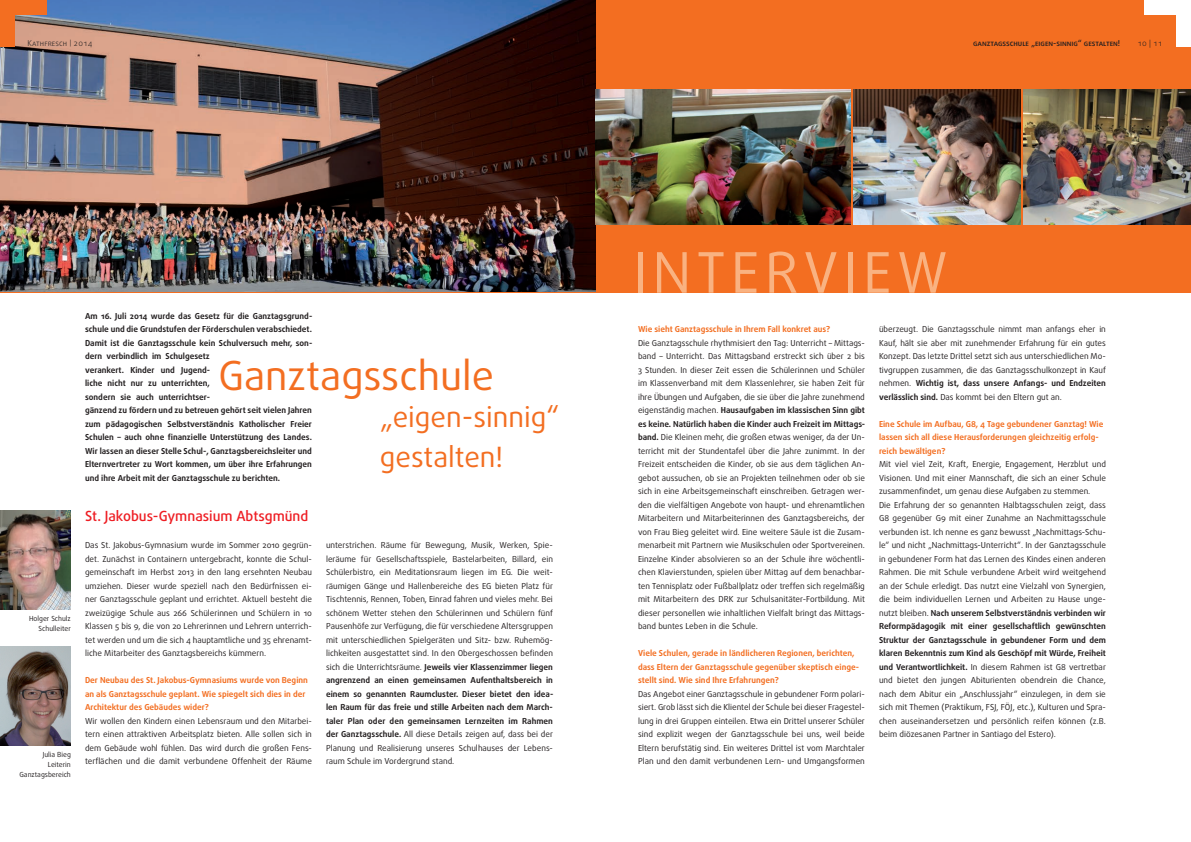
<style>
.page{position:relative;width:1191px;height:842px;background:#fff}
.page>*{position:absolute;margin:0;border:0;box-sizing:border-box;transform-origin:0 0}
.t1{font:56px "Daxline";letter-spacing:.1em;color:#f9b281}
.t2{font:40px "Daxline";color:#f36e21}
.t3{font:28px/40.5px "Daxline";color:#f36e21}
.t4{font:500 14px "Daxline";color:#ee1d23}
.t5{font:8.2px/13.5px "Daxline";color:#231f20;text-align:justify}
.t6{font:700 8.2px/13.5px "Daxline";color:#231f20}
.t7{font:700 8.2px/13.5px "Daxline";color:#f36e21}
.t8{font:500 8px "Daxline SC";color:#231f20}
.t9{font:300 8px "Daxline SC";letter-spacing:.01em;color:#231f20}
.t10{font:7px/10px "Daxline";color:#231f20;text-align:right}
.s1{font-family:"Daxline";font-size:6.8px}
.s2{font-weight:700}
</style>
<div class="page">
<div style="left:0;top:0;width:1191px;height:292px;background:#f36e21"></div>
<img style="left:0;top:0;width:595px;height:292px">
<div style="left:1176px;top:0;width:15px;height:47px;background:#fff"></div>
<div style="left:1144px;top:0;width:47px;height:14px;background:#fff"></div>
<div style="left:0;top:0;width:47px;height:14px;background:#f36e21"></div>
<div style="left:0;top:0;width:14px;height:47px;background:#f36e21"></div>
<img style="left:853px;top:89px;width:167px;height:135px">
<img style="left:595px;top:89px;width:255px;height:135px">
<img style="left:0;top:646px;width:71px;height:100px">
<img style="left:0;top:510px;width:71px;height:99px">
<img style="left:1023px;top:90px;width:168px;height:134px">
<p class="t9" style="left:28px;top:38px;width:66px">Kathfresch <span class="s1">|</span> 2014</p>
<p class="t8" style="left:1069px;top:38px;width:52px">kolumnentitel</p>
<p class="t9" style="left:1137px;top:38px;width:27px">10 | 11</p>
<p class="t8" style="left:973px;top:38px;width:149px">ganztagsschule „eigen-sinnig“ gestalten!</p>
<p class="t10" style="left:29px;top:613px;width:43px">Holger Schulz<br>Schulleiter</p>
<p class="t10" style="left:19px;top:749px;width:53px">Julia Bieg<br>Leiterin<br>Ganztagsbereich</p>
<p class="t6" style="left:85px;top:309px;width:229px">Am 16. Juli 2014 wurde das Gesetz für die Ganztagsgrund&shy;schule und die Grundstufen der Förderschulen verabschiedet.<br>Damit ist die Ganztagsschule kein Schulversuch mehr, son&shy;dern verbindlich im Schulgesetz<br>verankert. Kinder und Jugend-<br>liche nicht nur zu unterrichten,<br>sondern sie auch unterrichtser-<br>gänzend zu fördern und zu betreuen gehört seit vielen Jahren zum pädagogischen Selbstverständnis Katholischer Freier Schulen – auch ohne finanzielle Unterstützung des Landes.<br>Wir lassen an dieser Stelle Schul-, Ganztagsbereichsleiter und Elternvertreter zu Wort kommen, um über ihre Erfahrungen und ihre Arbeit mit der Ganztagsschule zu berichten.</p>
<h2 class="t2" style="left:218px;top:351px;width:277px">Ganztagsschule</h2>
<h3 class="t3" style="left:380px;top:396px;width:181px">„eigen-sinnig“ gestalten!</h3>
<h3 class="t4" style="left:85px;top:508px;width:225px">St. Jakobus-Gymnasium Abtsgmünd</h3>
<p class="t5" style="left:85px;top:539px;width:228px">Das St. Jakobus-Gymnasium wurde im Sommer 2010 gegrün&shy;det. Zunächst in Containern untergebracht, konnte die Schul&shy;gemeinschaft im Herbst 2013 in den lang ersehnten Neubau umziehen. Dieser wurde speziell nach den Bedürfnissen ei&shy;ner Ganztagsschule geplant und errichtet. Aktuell besteht die zweizügige Schule aus 266 Schülerinnen und Schülern in 10<br>Klassen 5 bis 9, die von 20 Lehrerinnen und Lehrern unterrich&shy;tet werden und um die sich 4 hauptamtliche und 35 ehrenamt&shy;liche Mitarbeiter des Ganztagsbereichs kümmern.</p>
<p class="t7" style="left:85px;top:674px;width:224px">Der Neubau des St. Jakobus-Gymnasiums wurde von Beginn an als Ganztagsschule geplant. Wie spiegelt sich dies in der<br>Architektur des Gebäudes wider?</p>
<p class="t5" style="left:85px;top:714px;width:228px">Wir wollen den Kindern einen Lebensraum und den Mitarbei&shy;tern einen attraktiven Arbeitsplatz bieten. Alle sollen sich in dem Gebäude wohl fühlen. Das wird durch die großen Fens&shy;terflächen und die damit verbundene Offenheit der Räume</p>
<p class="t5" style="left:326px;top:539px;width:229px">unterstrichen. Räume für Bewegung, Musik, Werken, Spie&shy;leräume für Gesellschaftsspiele, Bastelarbeiten, Billard, ein Schülerbistro, ein Meditationsraum liegen im EG. Die weit&shy;räumigen Gänge und Hallenbereiche des EG bieten Platz für Tischtennis, Rennen, Toben, Einrad fahren und vieles mehr. Bei schönem Wetter stehen den Schülerinnen und Schülern fünf Pausenhöfe zur Verfügung, die für verschiedene Altersgruppen mit unterschiedlichen Spielgeräten und Sitz- bzw. Ruhemög&shy;lichkeiten ausgestattet sind. In den Obergeschossen befinden sich die Unterrichtsräume. <span class="s2">Jeweils vier Klassenzimmer liegen angrenzend an einen gemeinsamen Aufenthaltsbereich in einem so genannten Raumcluster. Dieser bietet den idea&shy;len Raum für das freie und stille Arbeiten nach dem March&shy;taler Plan oder den gemeinsamen Lernzeiten im Rahmen der Ganztagsschule.</span> All diese Details zeigen auf, dass bei der Planung und Realisierung unseres Schulhauses der Lebens&shy;raum Schule im Vordergrund stand.</p>
<h1 class="t1" style="left:633px;top:238px;width:316px">INTERVIEW</h1>
<p class="t7" style="left:638px;top:323px;width:194px">Wie sieht Ganztagsschule in Ihrem Fall konkret aus?</p>
<p class="t5" style="left:638px;top:336px;width:229px">Die Ganztagsschule rhythmisiert den Tag: Unterricht – Mittags&shy;band – Unterricht. Das Mittagsband erstreckt sich über 2 bis 3 Stunden. In dieser Zeit essen die Schülerinnen und Schüler im Klassenverband mit dem Klassenlehrer, sie haben Zeit für ihre Übungen und Aufgaben, die sie über die Jahre zunehmend eigenständig machen. <span class="s2">Hausaufgaben im klassischen Sinn gibt es keine. Natürlich haben die Kinder auch Freizeit im Mittags&shy;band.</span> Die Kleinen mehr, die großen etwas weniger, da der Un&shy;terricht mit der Stundentafel über die Jahre zunimmt. In der Freizeit entscheiden die Kinder, ob sie aus dem täglichen An&shy;gebot aussuchen, ob sie an Projekten teilnehmen oder ob sie sich in eine Arbeitsgemeinschaft einschreiben. Getragen wer&shy;den die vielfältigen Angebote von haupt- und ehrenamtlichen Mitarbeitern und Mitarbeiterinnen des Ganztagsbereichs, der von Frau Bieg geleitet wird. Eine weitere Säule ist die Zusam&shy;menarbeit mit Partnern wie Musikschulen oder Sportvereinen.<br>Einzelne Kinder absolvieren so an der Schule ihre wöchentli&shy;chen Klavierstunden, spielen über Mittag auf dem benachbar&shy;ten Tennisplatz oder Fußballplatz oder treffen sich regelmäßig mit Mitarbeitern des DRK zur Schulsanitäter-Fortbildung. Mit dieser personellen wie inhaltlichen Vielfalt bringt das Mittags&shy;band buntes Leben in die Schule.</p>
<p class="t7" style="left:638px;top:647px;width:223px">Viele Schulen, gerade in ländlicheren Regionen, berichten, dass Eltern der Ganztagsschule gegenüber skeptisch einge&shy;stellt sind. Wie sind Ihre Erfahrungen?</p>
<p class="t5" style="left:638px;top:687px;width:228px">Das Angebot einer Ganztagsschule in gebundener Form polari&shy;siert. Grob lässt sich die Klientel der Schule bei dieser Fragestel&shy;lung in drei Gruppen einteilen. Etwa ein Drittel unserer Schüler sind explizit wegen der Ganztagsschule bei uns, weil beide Eltern berufstätig sind. Ein weiteres Drittel ist vom Marchtaler Plan und den damit verbundenen Lern- und Umgangsformen</p>
<p class="t5" style="left:879px;top:322px;width:228px">überzeugt. Die Ganztagsschule nimmt man anfangs eher in Kauf, hält sie aber mit zunehmender Erfahrung für ein gutes Konzept. Das letzte Drittel setzt sich aus unterschiedlichen Mo&shy;tivgruppen zusammen, die das Ganztagsschulkonzept in Kauf nehmen. <span class="s2">Wichtig ist, dass unsere Anfangs- und Endzeiten verlässlich sind.</span> Das kommt bei den Eltern gut an.</p>
<p class="t7" style="left:879px;top:417px;width:226px">Eine Schule im Aufbau, G8, 4 Tage gebundener Ganztag! Wie lassen sich all diese Herausforderungen gleichzeitig erfolg&shy;reich bewältigen?</p>
<p class="t5" style="left:879px;top:457px;width:228px;text-align:left">Mit viel viel Zeit, Kraft, Energie, Engagement, Herzblut und Visionen. Und mit einer Mannschaft, die sich an einer Schule zusammenfindet, um genau diese Aufgaben zu stemmen.<br>Die Erfahrung der so genannten Halbtagsschulen zeigt, dass G8 gegenüber G9 mit einer Zunahme an Nachmittagsschule verbunden ist. Ich nenne es ganz bewusst „Nachmittags-Schu&shy;le“ und nicht „Nachmittags-Unterricht“. In der Ganztagsschule in gebundener Form hat das Lernen des Kindes einen anderen Rahmen. Die mit Schule verbundene Arbeit wird weitgehend an der Schule erledigt. Das nutzt eine Vielzahl von Synergien, die beim individuellen Lernen und Arbeiten zu Hause unge&shy;nutzt bleiben. <span class="s2">Nach unserem Selbstverständnis verbinden wir Reformpädagogik mit einer gesellschaftlich gewünschten Struktur der Ganztagsschule in gebundener Form und dem klaren Bekenntnis zum Kind als Geschöpf mit Würde, Freiheit und Verantwortlichkeit.</span> In diesem Rahmen ist G8 vertretbar und bietet den jungen Abiturienten obendrein die Chance, nach dem Abitur ein „Anschlussjahr“ einzulegen, in dem sie sich mit Themen (Praktikum, FSJ, FÖJ, etc.), Kulturen und Spra&shy;chen auseinandersetzen und persönlich reifen können (z.B. beim diözesanen Partner in Santiago del Estero).</p>
</div>
